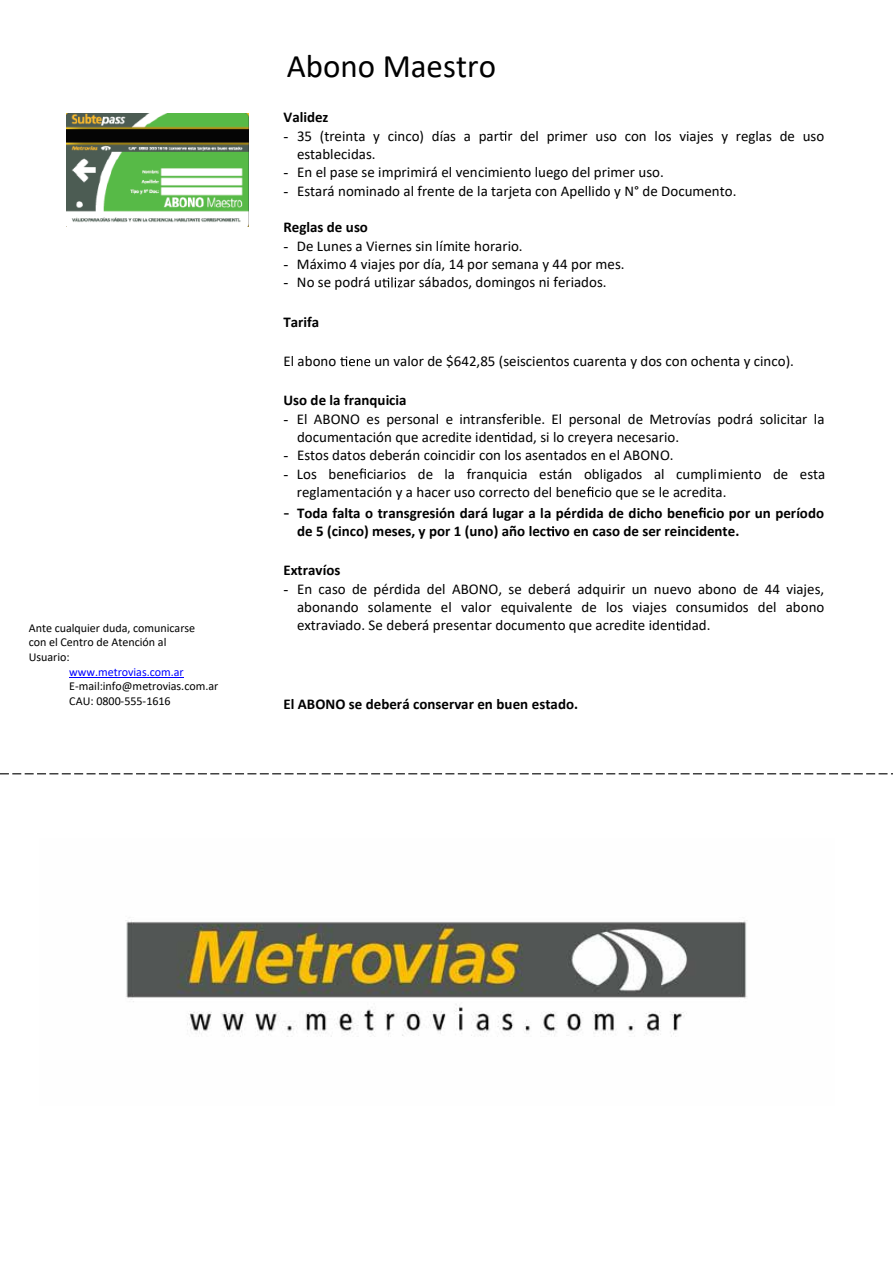
<style>
.page{position:relative;width:893px;height:1264px;background:#fff}
.page>*{position:absolute;margin:0;border:0;box-sizing:border-box;transform-origin:0 0}
.t1{font:33px "Calibri";color:#000}
.t2{font:15px/18.3px "Calibri";color:#000}
.t3{font:700 15px/18.3px "Calibri";color:#000}
.t4{font:12px/14.7px "Calibri";letter-spacing:-.005em;color:#000}
.t5{font:12px "Calibri";letter-spacing:-.005em;color:#00f}
.s1{font-family:"Times New Roman"}
.s2{font-family:"Times New Roman";font-weight:400;font-size:18px}
</style>
<div class="page">
<img style="left:125px;top:920px;width:622px;height:117px">
<img style="left:67px;top:114px;width:181px;height:108px">
<svg style="left:499px;top:131px;width:13px;height:10px"></svg>
<svg style="left:382px;top:277px;width:20px;height:10px"></svg>
<svg style="left:340px;top:356px;width:30px;height:10px"></svg>
<svg style="left:502px;top:432px;width:7px;height:10px"></svg>
<svg style="left:359px;top:468px;width:14px;height:10px"></svg>
<svg style="left:587px;top:486px;width:13px;height:11px"></svg>
<svg style="left:698px;top:507px;width:8px;height:10px"></svg>
<svg style="left:546px;top:526px;width:8px;height:10px"></svg>
<svg style="left:676px;top:620px;width:7px;height:10px"></svg>
<svg style="left:0;top:773px;width:893px;height:1px"></svg>
<hr style="left:69px;top:677px;width:115px;height:1px;background:#00f">
<p class="t4" style="left:29px;top:620px;width:168px">Ante cualquier duda, comunicarse con el Centro de Atención al<br>Usuario:</p>
<p class="t5" style="left:69px;top:663px;width:116px">www.metrovias.com.ar</p>
<p class="t4" style="left:69px;top:678px;width:151px">E-mail:info@metrovias.com.ar<br>CAU: 0800-555-1616</p>
<h1 class="t1" style="left:287px;top:43px;width:211px">Abono Maestro</h1>
<p class="t3" style="left:284px;top:108px;width:46px">Validez</p>
<p class="t2" style="left:284px;top:126px;width:217px"><span class="s1">-</span> 35 (treinta y cinco) días a par</p>
<p class="t2" style="left:520px;top:126px;width:305px">del primer uso con los viajes y reglas de uso</p>
<p class="t2" style="left:297px;top:144px;width:80px">establecidas.</p>
<p class="t2" style="left:284px;top:163px;width:382px"><span class="s1">-</span> En el pase se imprimirá el vencimiento luego del primer uso.</p>
<p class="t2" style="left:284px;top:181px;width:454px"><span class="s1">-</span> Estará nominado al frente de la tarjeta con Apellido y N° de Documento.</p>
<p class="t3" style="left:284px;top:218px;width:86px">Reglas de uso</p>
<p class="t2" style="left:284px;top:236px;width:241px"><span class="s1">-</span> De Lunes a Viernes sin límite horario.</p>
<p class="t2" style="left:284px;top:254px;width:343px"><span class="s1">-</span> Máximo 4 viajes por día, 14 por semana y 44 por mes.</p>
<p class="t2" style="left:284px;top:273px;width:100px"><span class="s1">-</span> No se podrá u</p>
<p class="t2" style="left:403px;top:273px;width:205px">ar sábados, domingos ni feriados.</p>
<p class="t3" style="left:283px;top:312px;width:37px">Tarifa</p>
<p class="t2" style="left:283px;top:351px;width:54px">El abono</p>
<p class="t2" style="left:374px;top:351px;width:421px">un valor de $642,85 (seiscientos cuarenta y dos con ochenta y cinco).</p>
<p class="t3" style="left:283px;top:391px;width:125px">Uso de la franquicia</p>
<p class="t2" style="left:297px;top:409px;width:529px;text-indent:-14px"><span class="s1">-</span> El ABONO es personal e intransferible. El personal de Metrovías podrá solicitar la documentación que acredite iden dad, si lo creyera necesario.</p>
<p class="t2" style="left:284px;top:445px;width:392px"><span class="s1">-</span> Estos datos deberán coincidir con los asentados en el ABONO.</p>
<p class="t2" style="left:297px;top:464px;width:530px;text-indent:-13px"><span class="s1">-</span> Los bene iarios de la franquicia están obligados al cumplimiento de esta reglamentación y a hacer uso correcto del bene io que se le acredita.</p>
<p class="t3" style="left:297px;top:503px;width:528px;text-indent:-14px"><span class="s2">-</span> Toda falta o transgresión dará lugar a la pérdida de dicho bene cio por un período de 5 (cinco) meses, y por 1 (uno) año lec vo en caso de ser reincidente.</p>
<p class="t3" style="left:284px;top:561px;width:58px">Extravíos</p>
<p class="t2" style="left:297px;top:579px;width:529px;text-align:justify;text-indent:-13px"><span class="s1">-</span> En caso de pérdida del ABONO, se deberá adquirir un nuevo abono de 44 viajes, abonando solamente el valor equivalente de los viajes consumidos del abono extraviado. Se deberá presentar documento que acredite iden dad.</p>
<p class="t3" style="left:284px;top:694px;width:296px">El ABONO se deberá conservar en buen estado.</p>
</div>
